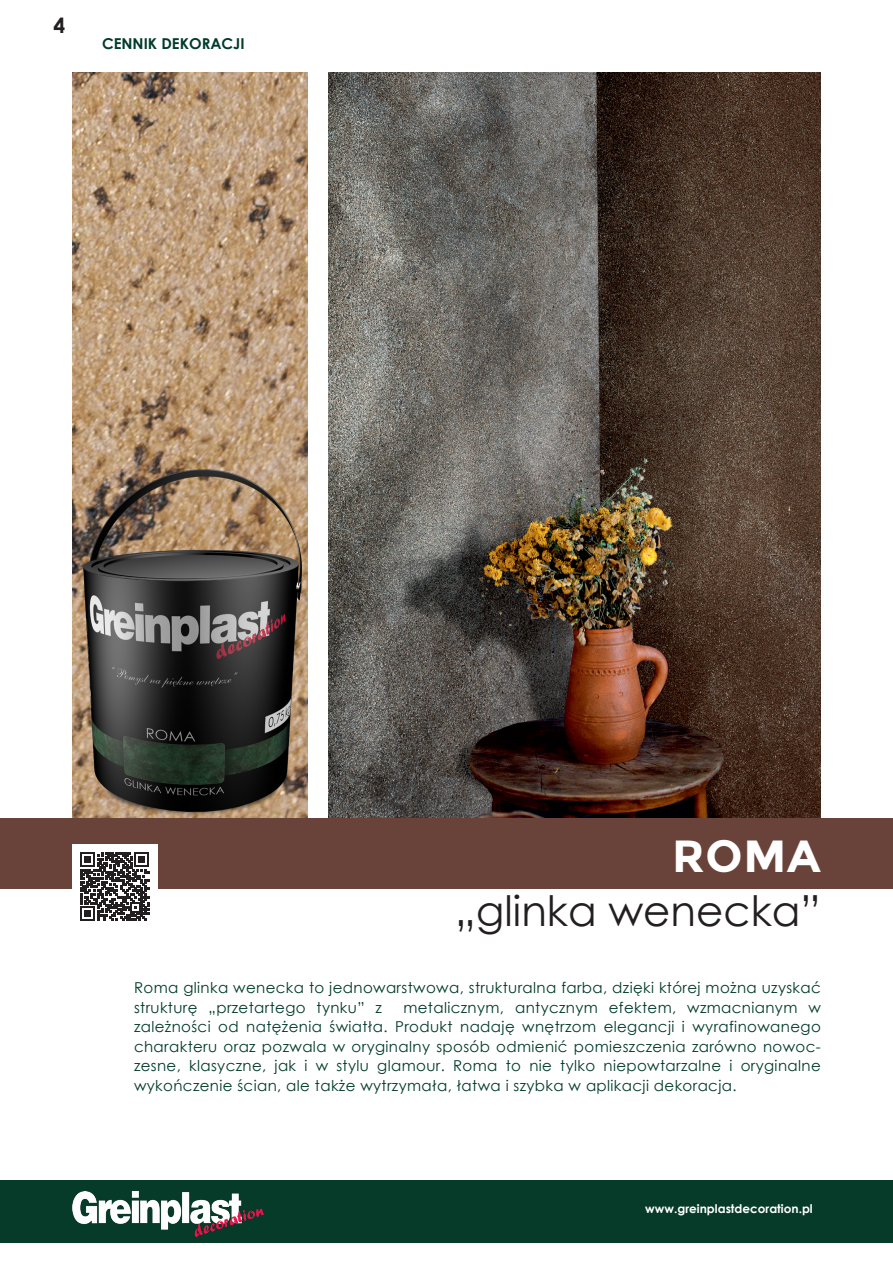
<style>
.page{position:relative;width:893px;height:1263px;background:#fff}
.page>*{position:absolute;margin:0;border:0;box-sizing:border-box;transform-origin:0 0}
.Title_1{font:700 45px "Montserrat";color:#fff}
.Big_Title{font:42px "Century Gothic";color:#231f20}
.t1{font:700 21px "Century Gothic";color:#231f20}
.OPISY{font:15px/19.5px "Century Gothic";letter-spacing:.025em;color:#003b2b}
.t2{font:700 15px "Century Gothic";color:#003b2b}
.t3{font:700 12px "Century Gothic";color:#fff}
</style>
<div class="page">
<div style="left:0;top:1180px;width:893px;height:62px;background:#073b29"></div>
<img style="left:72px;top:1192px;width:192px;height:44px">
<img style="left:72px;top:72px;width:236px;height:746px">
<img style="left:329px;top:72px;width:492px;height:746px">
<div style="left:103px;top:756px;width:176px;height:60px;background:#231f20;opacity:.7"></div>
<div style="left:0;top:818px;width:893px;height:70px;background:#69433a"></div>
<img style="left:83px;top:469px;width:218px;height:343px">
<div style="left:72px;top:844px;width:85px;height:85px;background:#fff"></div>
<svg style="left:81px;top:852px;width:68px;height:69px"></svg>
<h3 class="t1" style="left:54px;top:9px;width:13px">4</h3>
<p class="t2" style="left:102px;top:32px;width:144px">CENNIK DEKORACJI</p>
<p class="Title_1" style="left:672px;top:830px;width:150px">ROMA</p>
<p class="Big_Title" style="left:455px;top:881px;width:367px">„glinka wenecka”</p>
<p class="OPISY" style="left:134px;top:978px;width:688px">Roma glinka wenecka to jednowarstwowa, strukturalna farba, dzięki której można uzyskać strukturę „przetartego tynku” z</p>
<p class="OPISY" style="left:134px;top:997px;width:688px;text-align:justify;text-indent:269px">metalicznym, antycznym efektem, wzmacnianym w zależności od natężenia światła. Produkt nadaję wnętrzom elegancji i wyrafinowanego charakteru oraz pozwala w oryginalny sposób odmienić pomieszczenia zarówno nowoc&shy;zesne, klasyczne, jak i w stylu glamour. Roma to nie tylko niepowtarzalne i oryginalne wykończenie ścian, ale także wytrzymała, łatwa i szybka w aplikacji dekoracja.</p>
<p class="t3" style="left:645px;top:1199px;width:169px">www.greinplastdecoration.pl</p>
</div>
